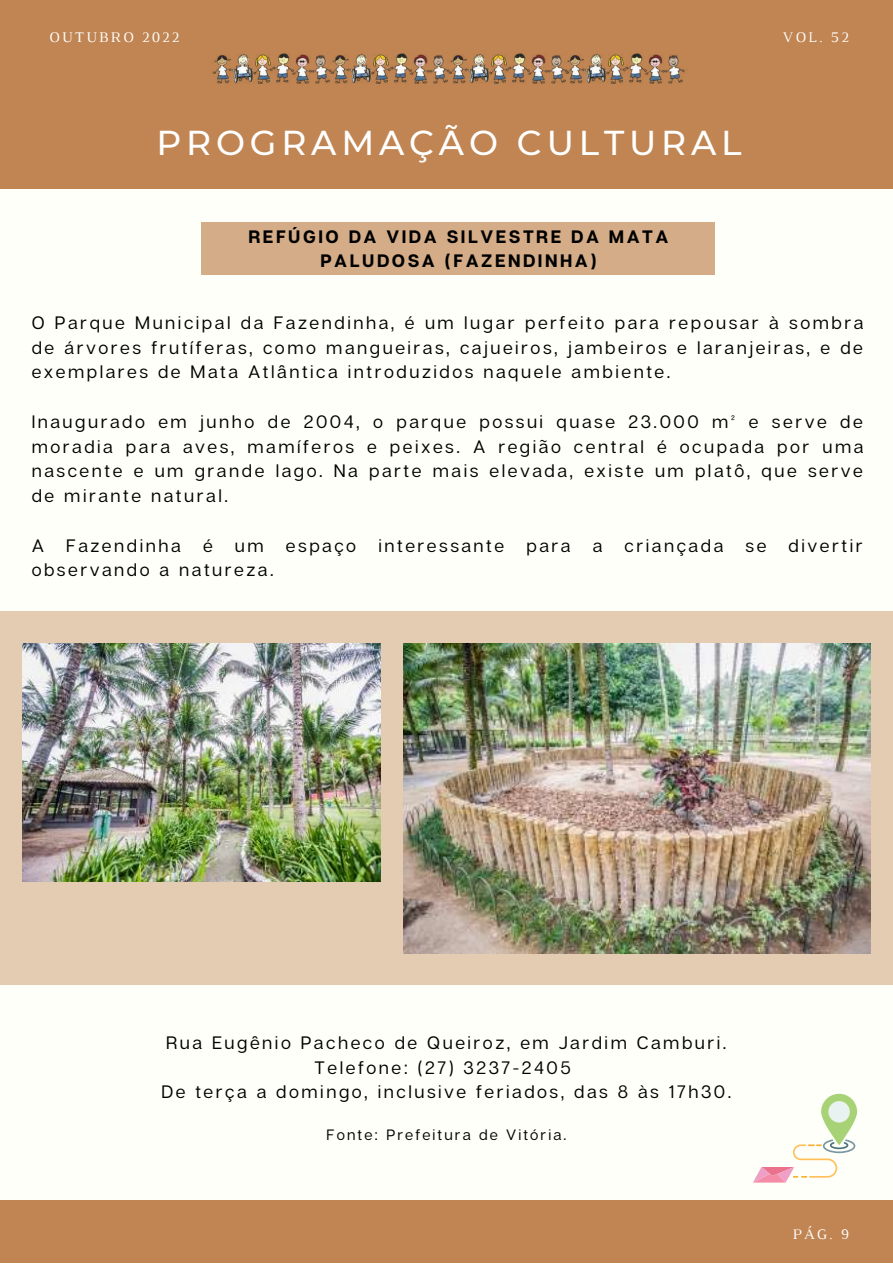
<style>
.page{position:relative;width:893px;height:1264px;background:#fff}
.page>*{position:absolute;margin:0;border:0;box-sizing:border-box;transform-origin:0 0}
.t1{font:500 34.5px "Montserrat";letter-spacing:.14em;color:#fff}
.t2{font:18px/24.8px "Articulat CF";letter-spacing:.14em;color:#000;text-align:justify}
.t3{font:700 18px/24.8px "Articulat CF";letter-spacing:.14em;color:#000;text-align:center}
.t4{font:15px "Articulat CF";letter-spacing:.14em;color:#000}
.t5{font:15px "Luthier";letter-spacing:.14em;color:#fff}
.t6{font:14.85px "Luthier";color:#fff}
</style>
<div class="page">
<div style="left:0;top:0;width:892px;height:1262px;background:#fffff9"></div>
<div style="left:0;top:0;width:892px;height:189px;background:#c08552"></div>
<img style="left:212px;top:53px;width:107px;height:31px">
<img style="left:319px;top:53px;width:118px;height:31px">
<img style="left:437px;top:53px;width:117px;height:31px">
<img style="left:554px;top:53px;width:131px;height:31px">
<div style="left:0;top:1200px;width:892px;height:62px;background:#c08552"></div>
<div style="left:0;top:611px;width:892px;height:374px;background:#e4ccb3"></div>
<div style="left:200px;top:222px;width:514px;height:53px;background:#d4ac88"></div>
<img style="left:22px;top:643px;width:358px;height:238px">
<img style="left:403px;top:643px;width:467px;height:310px">
<svg style="left:753px;top:1093px;width:104px;height:89px"></svg>
<p class="t5" style="left:49px;top:32px;width:132px">OUTUBRO 2022</p>
<p class="t5" style="left:782px;top:32px;width:68px">VOL. 52</p>
<h1 class="t1" style="left:156px;top:122px;width:586px">PROGRAMAÇÃO CULTURAL</h1>
<p class="t3" style="left:248px;top:223px;width:421px">REFÚGIO DA VIDA SILVESTRE DA MATA<br>PALUDOSA (FAZENDINHA)</p>
<p class="t2" style="left:32px;top:310px;width:833px">O Parque Municipal da Fazendinha, é um lugar perfeito para repousar à sombra de árvores frutíferas, como mangueiras, cajueiros, jambeiros e laranjeiras, e de exemplares de Mata Atlântica introduzidos naquele ambiente.</p>
<p class="t2" style="left:32px;top:408px;width:833px">Inaugurado em junho de 2004, o parque possui quase 23.000 m² e serve de moradia para aves, mamíferos e peixes. A região central é ocupada por uma nascente e um grande lago. Na parte mais elevada, existe um platô, que serve de mirante natural.</p>
<p class="t2" style="left:32px;top:532px;width:832px">A Fazendinha é um espaço interessante para a criançada se divertir observando a natureza.</p>
<p class="t2" style="left:161px;top:1029px;width:571px;text-align:center">Rua Eugênio Pacheco de Queiroz, em Jardim Camburi.<br>Telefone: (27) 3237-2405<br>De terça a domingo, inclusive feriados, das 8 às 17h30.</p>
<p class="t4" style="left:326px;top:1125px;width:241px">Fonte: Prefeitura de Vitória.</p>
<p class="t6" style="left:792px;top:1228px;width:58px">PÁG. 9</p>
</div>
